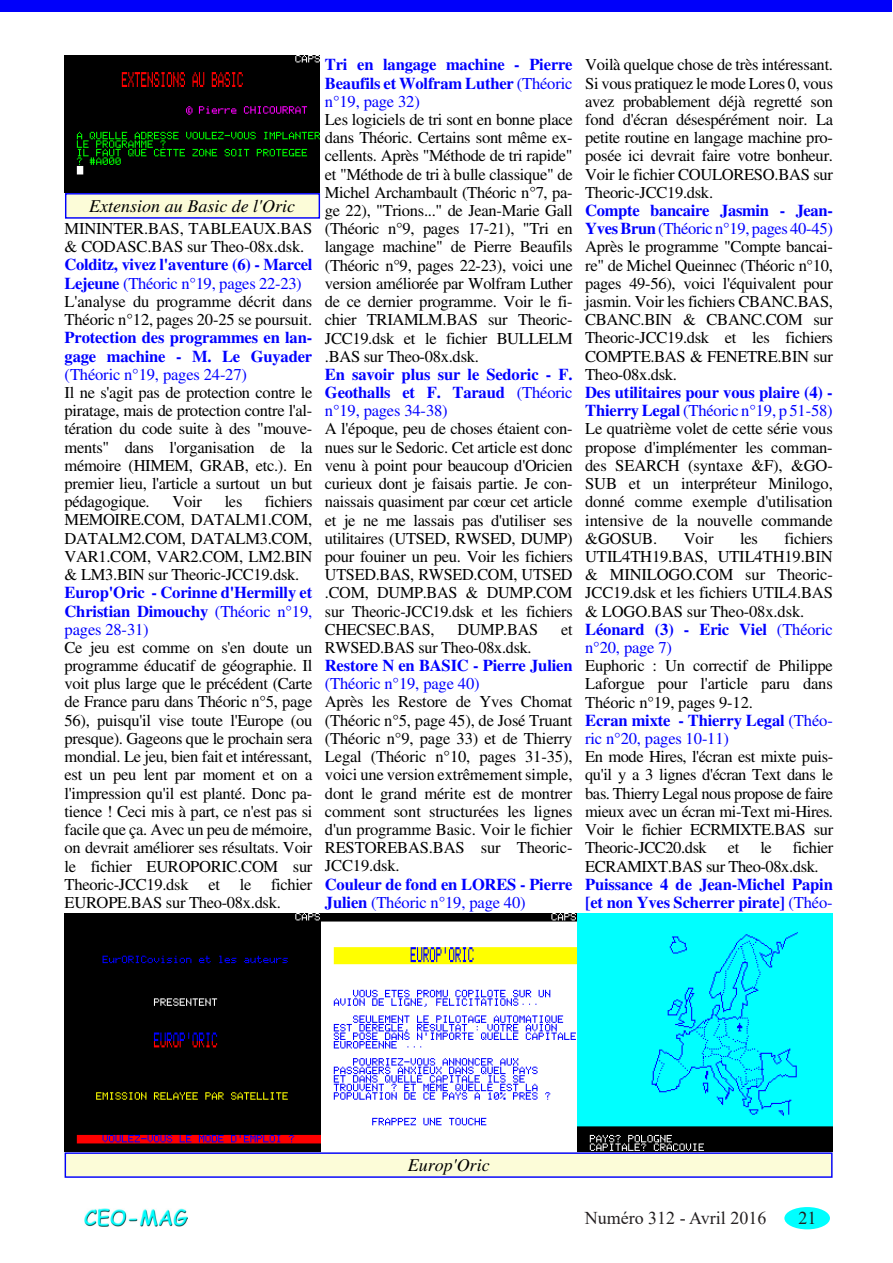
<style>
.page{position:relative;width:893px;height:1263px;background:#fff}
.page>*{position:absolute;margin:0;border:0;box-sizing:border-box;transform-origin:0 0}
.t1{font:italic 18px "Times";color:#000}
.t2{font:18px "Times New Roman";color:#231f20}
.t3{font:16.5px/18.1px "Times";letter-spacing:-.02em;color:#000}
.t4{font:700 16.5px/18.1px "Times";letter-spacing:-.01em;color:#00f}
.s1{font-weight:700;color:#00f}
.s2{color:#00f}
.s3{font-weight:400;color:#000}
.s4{font-weight:400}
</style>
<div class="page">
<div style="left:784px;top:1207px;width:46px;height:22px;background:#0ff;border-radius:50%"></div>
<img style="left:85px;top:1209px;width:102px;height:18px">
<div style="left:0;top:0;width:891px;height:11px;background:#0000fa"></div>
<img style="left:65px;top:56px;width:255px;height:137px">
<div style="left:66px;top:194px;width:253px;height:24px;background:#fcfcd8"></div>
<div style="left:65px;top:193px;width:255px;height:26px;border:1px solid #00f"></div>
<img style="left:65px;top:913px;width:768px;height:264px">
<div style="left:65px;top:1152px;width:767px;height:26px;border:1px solid #00f"></div>
<p class="t1" style="left:89px;top:199px;width:207px">Extension au Basic de l'Oric</p>
<p class="t3" style="left:65px;top:221px;width:249px">MININTER.BAS, TABLEAUX.BAS &amp; CODASC.BAS sur Theo-08x.dsk.<br><span class="s1">Colditz, vivez l'aventure (6) - Marcel Lejeune</span> <span class="s2">(Théoric n°19, pages 22-23)<br></span>L'analyse du programme décrit dans Théoric n°12, pages 20-25 se poursuit.<br><span class="s1">Protection des programmes en lan&shy;gage machine - M. Le Guyader </span><span class="s2">(Théoric n°19, pages 24-27)<br></span>Il ne s'agit pas de protection contre le piratage, mais de protection contre l'al&shy;tération du code suite à des "mouve&shy;ments" dans l'organisation de la mémoire (HIMEM, GRAB, etc.). En premier lieu, l'article a surtout un but pédagogique.</p>
<p class="t3" style="left:65px;top:494px;width:249px;text-indent:200px">fichiers<br>MEMOIRE.COM, DATALM1.COM,<br>DATALM2.COM, DATALM3.COM,<br>VAR1.COM, VAR2.COM, LM2.BIN &amp; LM3.BIN sur Theoric-JCC19.dsk.<br><span class="s1">Europ'Oric - Corinne d'Hermilly et<br>Christian Dimouchy</span> <span class="s2">(Théoric n°19, pages 28-31)<br></span>Ce jeu est comme on s'en doute un programme éducatif de géographie. Il voit plus large que le précédent (Carte de France paru dans Théoric n°5, page<br>56), puisqu'il vise toute l'Europe (ou presque). Gageons que le prochain sera mondial. Le jeu, bien fait et intéressant, est un peu lent par moment et on a l'impression qu'il est planté. Donc pa&shy;tience ! Ceci mis à part, ce n'est pas si facile que ça. Avec un peu de mémoire, on devrait améliorer ses résultats. Voir le fichier EUROPORIC.COM sur<br>Theoric-JCC19.dsk et le fichier<br>EUROPE.BAS sur Theo-08x.dsk.</p>
<p class="t3" style="left:173px;top:494px;width:31px">Voir</p>
<p class="t3" style="left:225px;top:494px;width:19px">les</p>
<p class="t3" style="left:325px;top:57px;width:249px"><span class="s1">Tri en langage machine - Pierre Beaufils et Wolfram Luther</span> <span class="s2">(Théoric n°19, page 32)<br></span>Les logiciels de tri sont en bonne place dans Théoric. Certains sont même ex&shy;cellents. Après "Méthode de tri rapide" et "Méthode de tri à bulle classique" de Michel Archambault (Théoric n°7, pa&shy;ge 22), "Trions..." de Jean-Marie Gall (Théoric n°9, pages 17-21), "Tri en langage machine" de Pierre Beaufils (Théoric n°9, pages 22-23), voici une version améliorée par Wolfram Luther de ce dernier programme. Voir le fi&shy;chier TRIAMLM.BAS sur Theoric-JCC19.dsk et le fichier BULLELM .BAS sur Theo-08x.dsk.<br><span class="s1">En savoir plus sur le Sedoric - F.<br>Geothalls et F. Taraud</span> <span class="s2">(Théoric n°19, pages 34-38)<br></span>A l'époque, peu de choses étaient con&shy;nues sur le Sedoric. Cet article est donc venu à point pour beaucoup d'Oricien curieux dont je faisais partie. Je con&shy;naissais quasiment par cœur cet article et je ne me lassais pas d'utiliser ses utilitaires (UTSED, RWSED, DUMP) pour fouiner un peu. Voir les fichiers UTSED.BAS, RWSED.COM, UTSED .COM, DUMP.BAS &amp; DUMP.COM sur Theoric-JCC19.dsk et les fichiers CHECSEC.BAS,</p>
<p class="t3" style="left:458px;top:622px;width:82px">DUMP.BAS</p>
<p class="t3" style="left:561px;top:622px;width:13px">et</p>
<p class="t3" style="left:325px;top:640px;width:249px">RWSED.BAS sur Theo-08x.dsk.<br><span class="s1">Restore N en BASIC - Pierre Julien </span><span class="s2">(Théoric n°19, page 40)<br></span>Après les Restore de Yves Chomat (Théoric n°5, page 45), de José Truant (Théoric n°9, page 33) et de Thierry<br>Legal (Théoric n°10, pages 31-35), voici une version extrêmement simple, dont le grand mérite est de montrer comment sont structurées les lignes d'un programme Basic. Voir le fichier<br>RESTOREBAS.BAS sur Theoric-<br>JCC19.dsk.<br><span class="s1">Couleur de fond en LORES - Pierre<br>Julien</span> <span class="s2">(Théoric n°19, page 40)</span></p>
<p class="t3" style="left:585px;top:57px;width:249px">Voilà quelque chose de très intéressant.<br>Si vous pratiquez le mode Lores 0, vous avez probablement déjà regretté son fond d'écran désespérément noir. La petite routine en langage machine pro&shy;posée ici devrait faire votre bonheur.<br>Voir le fichier COULORESO.BAS sur Theoric-JCC19.dsk.<br><span class="s1">Compte bancaire Jasmin - Jean-Yves Brun</span> <span class="s2">(Théoric n°19, pages 40-45)<br></span>Après le programme "Compte bancai&shy;re" de Michel Queinnec (Théoric n°10, pages 49-56), voici l'équivalent pour jasmin. Voir les fichiers CBANC.BAS, CBANC.BIN &amp; CBANC.COM sur Theoric-JCC19.dsk et les fichiers COMPTE.BAS &amp; FENETRE.BIN sur Theo-08x.dsk.<br><span class="s1">Des utilitaires pour vous plaire (4) - Thierry Legal</span> <span class="s2">(Théoric n°19, p 51-58)<br></span>Le quatrième volet de cette série vous propose d'implémenter les comman&shy;des SEARCH (syntaxe &amp;F), &amp;GO-SUB et un interpréteur Minilogo, donné comme exemple d'utilisation intensive de la nouvelle commande &amp;GOSUB.</p>
<p class="t3" style="left:585px;top:531px;width:250px;text-indent:199px">fichiers<br>UTIL4TH19.BAS, UTIL4TH19.BIN &amp; MINILOGO.COM sur Theoric-<br>JCC19.dsk et les fichiers UTIL4.BAS &amp; LOGO.BAS sur Theo-08x.dsk.<br><span class="s1">Léonard (3) - Eric Viel</span> <span class="s2">(Théoric n°20, page 7)<br></span>Euphoric : Un correctif de Philippe<br>Laforgue pour l'article paru dans<br>Théoric n°19, pages 9-12.<br><span class="s1">Ecran mixte - Thierry Legal</span> <span class="s2">(Théo&shy;ric n°20, pages 10-11)<br></span>En mode Hires, l'écran est mixte puis&shy;qu'il y a 3 lignes d'écran Text dans le bas. Thierry Legal nous propose de faire mieux avec un écran mi-Text mi-Hires.<br>Voir le fichier ECRMIXTE.BAS sur<br>Theoric-JCC20.dsk</p>
<p class="t3" style="left:684px;top:531px;width:31px">Voir</p>
<p class="t3" style="left:740px;top:531px;width:19px">les</p>
<p class="t4" style="left:585px;top:840px;width:249px;text-indent:208px"><span class="s3">fichier<br>ECRAMIXT.BAS sur Theo-08x.dsk.<br></span>Puissance 4 de Jean-Michel Papin [et non Yves Scherrer pirate] <span class="s4">(Théo-</span></p>
<p class="t3" style="left:728px;top:840px;width:13px">et</p>
<p class="t3" style="left:760px;top:840px;width:13px">le</p>
<p class="t1" style="left:408px;top:1159px;width:83px">Europ'Oric</p>
<p class="t2" style="left:585px;top:1205px;width:183px">Numéro 312 - Avril 2016</p>
<p class="t2" style="left:798px;top:1205px;width:19px">21</p>
</div>
